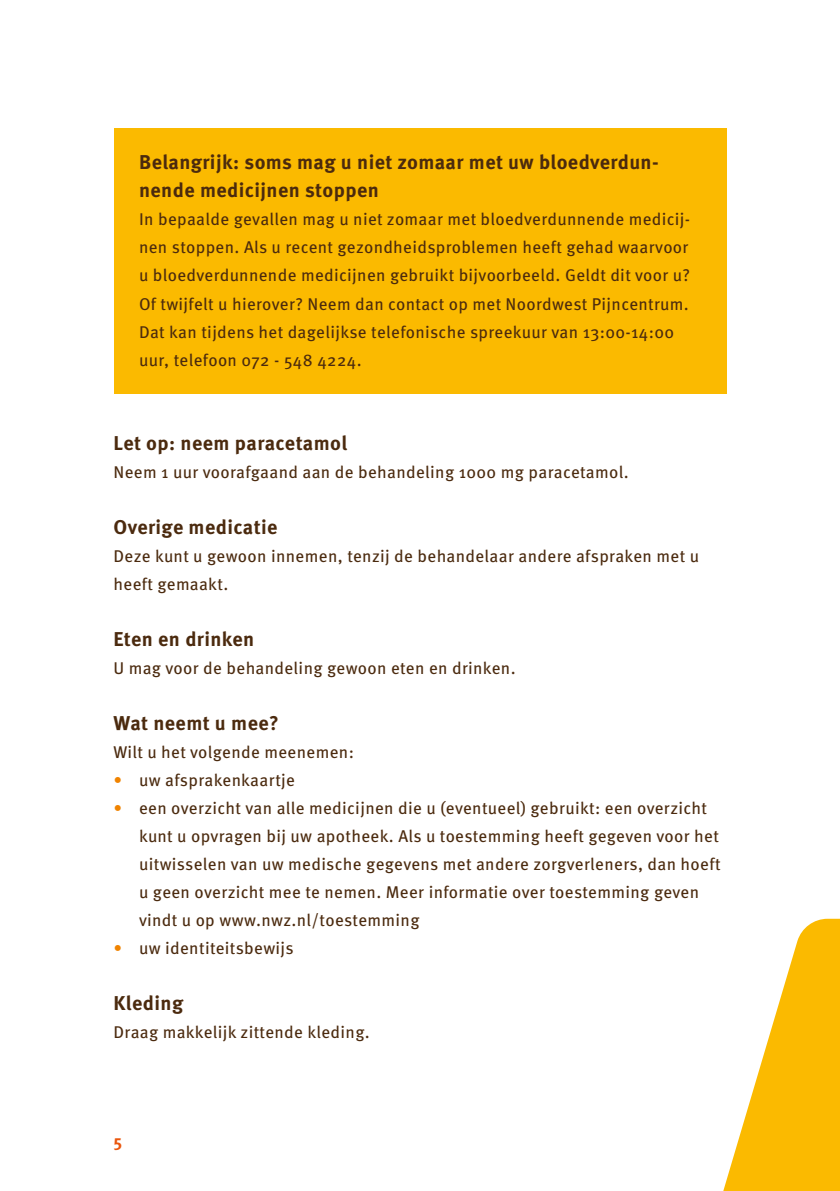
<style>
.page{position:relative;width:840px;height:1191px;background:#fff}
.page>*{position:absolute;margin:0;border:0;box-sizing:border-box;transform-origin:0 0}
.t1{font:700 20px/28px "Meta Pro";letter-spacing:.02em;color:#4b2a0e}
.t2{font:17px/28px "Meta Pro";letter-spacing:.02em;color:#4b2a0e}
.t3{font:700 17px "Meta Pro";color:#ea560d}
.s1{color:#f08300}
</style>
<div class="page">
<svg style="left:723px;top:918px;width:116px;height:273px"></svg>
<div style="left:113px;top:128px;width:613px;height:265px;background:#fbba00"></div>
<p class="t1" style="left:139px;top:147px;width:519px">Belangrijk: soms mag u niet zomaar met uw bloedverdun&shy;nende medicijnen stoppen</p>
<p class="t2" style="left:139px;top:204px;width:552px">In bepaalde gevallen mag u niet zomaar met bloedverdunnende medicij&shy;nen stoppen. Als u recent gezondheidsproblemen heeft gehad waarvoor u bloedverdunnende medicijnen gebruikt bijvoorbeeld. Geldt dit voor u?<br>Of twijfelt u hierover? Neem dan contact op met Noordwest Pijncentrum.<br>Dat kan tijdens het dagelijkse telefonische spreekuur van 13:00-14:00 uur, telefoon 072 - 548 4224.</p>
<p class="t1" style="left:113px;top:427px;width:235px">Let op: neem paracetamol</p>
<p class="t2" style="left:113px;top:456px;width:516px">Neem 1 uur voorafgaand aan de behandeling 1000 mg paracetamol.</p>
<p class="t1" style="left:113px;top:511px;width:165px">Overige medicatie</p>
<p class="t2" style="left:113px;top:540px;width:586px">Deze kunt u gewoon innemen, tenzij de behandelaar andere afspraken met u heeft gemaakt.</p>
<p class="t1" style="left:113px;top:623px;width:142px">Eten en drinken</p>
<p class="t2" style="left:113px;top:652px;width:403px">U mag voor de behandeling gewoon eten en drinken.</p>
<p class="t1" style="left:113px;top:707px;width:167px">Wat neemt u mee?</p>
<p class="t2" style="left:113px;top:736px;width:242px">Wilt u het volgende meenemen:</p>
<p class="t2" style="left:113px;top:764px;width:183px"><span class="s1">•</span> uw afsprakenkaartje</p>
<p class="t2" style="left:139px;top:792px;width:583px;text-indent:-26px"><span class="s1">•</span> een overzicht van alle medicijnen die u (eventueel) gebruikt: een overzicht kunt u opvragen bij uw apotheek. Als u toestemming heeft gegeven voor het uitwisselen van uw medische gegevens met andere zorgverleners, dan hoeft u geen overzicht mee te nemen. Meer informatie over toestemming geven vindt u op www.nwz.nl/toestemming</p>
<p class="t2" style="left:113px;top:932px;width:181px"><span class="s1">•</span> uw identiteitsbewijs</p>
<p class="t1" style="left:113px;top:987px;width:71px">Kleding</p>
<p class="t2" style="left:113px;top:1016px;width:258px">Draag makkelijk zittende kleding.</p>
<p class="t3" style="left:113px;top:1127px;width:10px">5</p>
</div>
